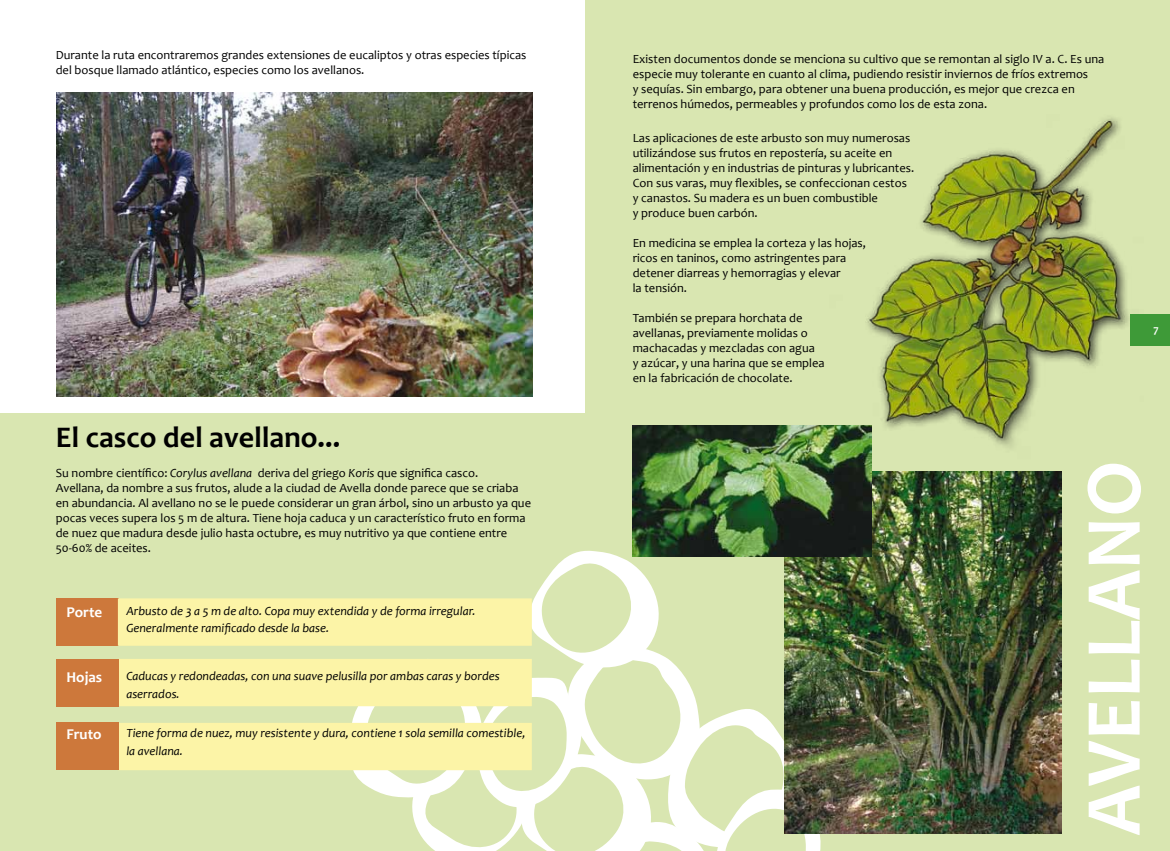
<style>
.page{position:relative;width:1170px;height:851px;background:#fff}
.page>*{position:absolute;margin:0;border:0;box-sizing:border-box;transform-origin:0 0}
.t1{font:700 80.12px "Candara";color:#fff}
.t2{font:700 30px "Candara";color:#000}
.t3{font:700 15px "Candara";color:#fff}
.t4{font:12.5px/15px "Candara";color:#000}
.t5{font:italic 12.5px/17.5px "Candara";color:#000}
.t6{font:700 11.25px "Candara";color:#fff}
.s1{font-style:italic}
</style>
<div class="page">
<div style="left:0;top:414px;width:585px;height:436px;background:#d9e6b1"></div>
<div style="left:585px;top:0;width:584px;height:850px;background:#d9e6b1"></div>
<svg style="left:348px;top:550px;width:475px;height:300px"></svg>
<img style="left:57px;top:92px;width:475px;height:304px">
<div style="left:56px;top:598px;width:62px;height:47px;background:#cd783b"></div>
<div style="left:118px;top:598px;width:413px;height:47px;background:#fcf4a7;border:1px solid #fcf4a7"></div>
<div style="left:118px;top:658px;width:413px;height:48px;background:#fcf4a7;border:1px solid #fcf4a7"></div>
<div style="left:118px;top:722px;width:413px;height:48px;background:#fcf4a7;border:1px solid #fcf4a7"></div>
<div style="left:56px;top:658px;width:62px;height:48px;background:#cd783b"></div>
<div style="left:56px;top:722px;width:62px;height:47px;background:#cd783b"></div>
<img style="left:866px;top:117px;width:263px;height:352px">
<img style="left:784px;top:472px;width:277px;height:361px">
<img style="left:632px;top:425px;width:239px;height:131px">
<div style="left:1130px;top:314px;width:39px;height:32px;background:#3e9a38"></div>
<p class="t4" style="left:56px;top:47px;width:472px">Durante la ruta encontraremos grandes extensiones de eucaliptos y otras especies típicas del bosque llamado atlántico, especies como los avellanos.</p>
<p class="t4" style="left:632px;top:52px;width:473px">Existen documentos donde se menciona su cultivo que se remontan al siglo IV a. C. Es una especie muy tolerante en cuanto al clima, pudiendo resistir inviernos de fríos extremos<br>y sequías. Sin embargo, para obtener una buena producción, es mejor que crezca en terrenos húmedos, permeables y profundos como los de esta zona.</p>
<p class="t4" style="left:632px;top:130px;width:283px">Las aplicaciones de este arbusto son muy numerosas utilizándose sus frutos en repostería, su aceite en alimentación y en industrias de pinturas y lubricantes.<br>Con sus varas, muy flexibles, se confeccionan cestos y canastos. Su madera es un buen combustible<br>y produce buen carbón.</p>
<p class="t4" style="left:632px;top:235px;width:235px">En medicina se emplea la corteza y las hojas, ricos en taninos, como astringentes para detener diarreas y hemorragias y elevar<br>la tensión.</p>
<p class="t4" style="left:632px;top:310px;width:193px">También se prepara horchata de avellanas, previamente molidas o machacadas y mezcladas con agua<br>y azúcar, y una harina que se emplea en la fabricación de chocolate.</p>
<p class="t6" style="left:1153px;top:322px;width:7px">7</p>
<h2 class="t2" style="left:56px;top:419px;width:286px">El casco del avellano...</h2>
<p class="t4" style="left:56px;top:465px;width:477px">Su nombre científico: <span class="s1">Corylus avellana</span> deriva del griego <span class="s1">Koris</span> que significa casco.<br>Avellana, da nombre a sus frutos, alude a la ciudad de Avella donde parece que se criaba en abundancia. Al avellano no se le puede considerar un gran árbol, sino un arbusto ya que pocas veces supera los 5 m de altura. Tiene hoja caduca y un característico fruto en forma de nuez que madura desde julio hasta octubre, es muy nutritivo ya que contiene entre 50-60% de aceites.</p>
<p class="t3" style="left:66px;top:602px;width:37px">Porte</p>
<p class="t3" style="left:66px;top:668px;width:37px">Hojas</p>
<p class="t3" style="left:66px;top:725px;width:37px">Fruto</p>
<p class="t5" style="left:126px;top:601px;width:351px">Arbusto de 3 a 5 m de alto. Copa muy extendida y de forma irregular.<br>Generalmente ramificado desde la base.</p>
<p class="t5" style="left:126px;top:667px;width:375px">Caducas y redondeadas, con una suave pelusilla por ambas caras y bordes aserrados.</p>
<p class="t5" style="left:126px;top:724px;width:400px">Tiene forma de nuez, muy resistente y dura, contiene 1 sola semilla comestible, la avellana.</p>
<h1 class="t1" style="left:1065px;top:835px;width:376px;rotate:-90deg">AVELLANO</h1>
</div>
